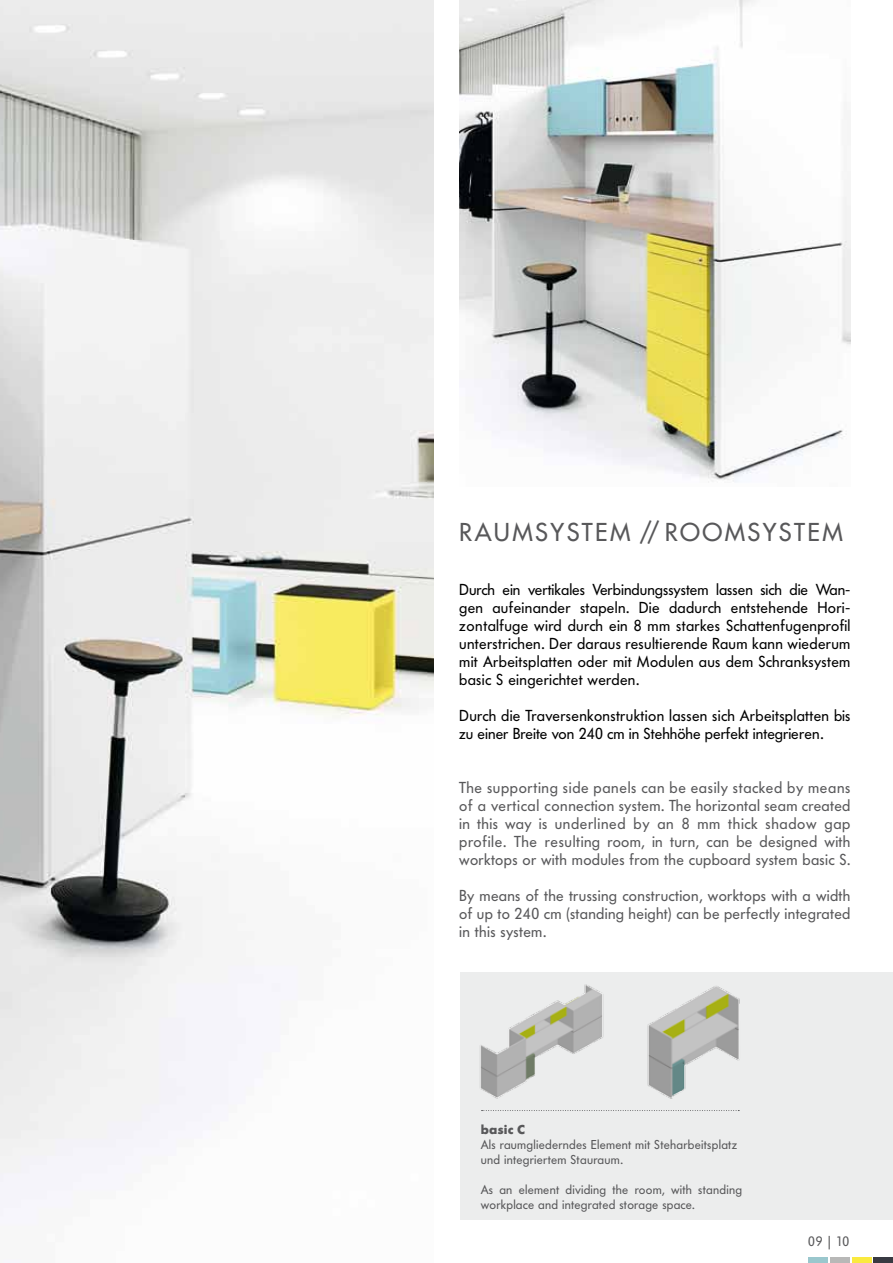
<style>
.page{position:relative;width:893px;height:1263px;background:#fff}
.page>*{position:absolute;margin:0;border:0;box-sizing:border-box;transform-origin:0 0}
.t1{font:24px "Futura";letter-spacing:.1em;color:#58585a}
.t2{font:15.75px/18px "Futura BQ";letter-spacing:.02em;color:#000;text-align:justify}
.t3{font:15.75px/18px "Futura BQ";letter-spacing:.02em;color:#58585a;text-align:justify}
.t4{font:13.5px "Futura BQ";color:#58585a}
.t5{font:12.75px/15px "Futura BQ";letter-spacing:.02em;color:#58585a}
.t6{font:700 12.75px "Futura BQ";letter-spacing:.02em;color:#58585a}
</style>
<div class="page">
<div style="left:460px;top:972px;width:433px;height:248px;background:#eceded"></div>
<img style="left:0;top:0;width:434px;height:1216px">
<img style="left:459px;top:0;width:391px;height:483px">
<svg style="left:482px;top:1110px;width:257px;height:1px"></svg>
<img style="left:647px;top:986px;width:93px;height:113px">
<img style="left:480px;top:984px;width:124px;height:115px">
<div style="left:808px;top:1257px;width:20px;height:6px;background:#9ac7cd"></div>
<div style="left:830px;top:1257px;width:20px;height:6px;background:#b8b8b7"></div>
<div style="left:852px;top:1257px;width:19px;height:6px;background:#faea3f"></div>
<div style="left:873px;top:1257px;width:20px;height:6px;background:#383a42"></div>
<h1 class="t1" style="left:459px;top:516px;width:385px">RAUMSYSTEM // ROOMSYSTEM</h1>
<p class="t2" style="left:459px;top:580px;width:393px">Durch ein vertikales Verbindungssystem lassen sich die Wan&shy;gen aufeinander stapeln. Die dadurch entstehende Hori&shy;zontalfuge wird durch ein 8 mm starkes Schattenfugenprofil unterstrichen. Der daraus resultierende Raum kann wiederum mit Arbeitsplatten oder mit Modulen aus dem Schranksystem basic S eingerichtet werden.</p>
<p class="t2" style="left:459px;top:706px;width:393px">Durch die Traversenkonstruktion lassen sich Arbeitsplatten bis zu einer Breite von 240 cm in Stehhöhe perfekt integrieren.</p>
<p class="t3" style="left:459px;top:778px;width:393px">The supporting side panels can be easily stacked by means of a vertical connection system. The horizontal seam created in this way is underlined by an 8 mm thick shadow gap profile. The resulting room, in turn, can be designed with worktops or with modules from the cupboard system basic S.</p>
<p class="t3" style="left:459px;top:886px;width:393px">By means of the trussing construction, worktops with a width of up to 240 cm (standing height) can be perfectly integrated in this system.</p>
<p class="t6" style="left:481px;top:1121px;width:46px">basic C</p>
<p class="t5" style="left:481px;top:1137px;width:258px">Als raumgliederndes Element mit Steharbeitsplatz und integriertem Stauraum.</p>
<p class="t5" style="left:481px;top:1182px;width:263px">As an element dividing the room, with standing workplace and integrated storage space.</p>
<p class="t4" style="left:808px;top:1233px;width:43px">09 | 10</p>
</div>
